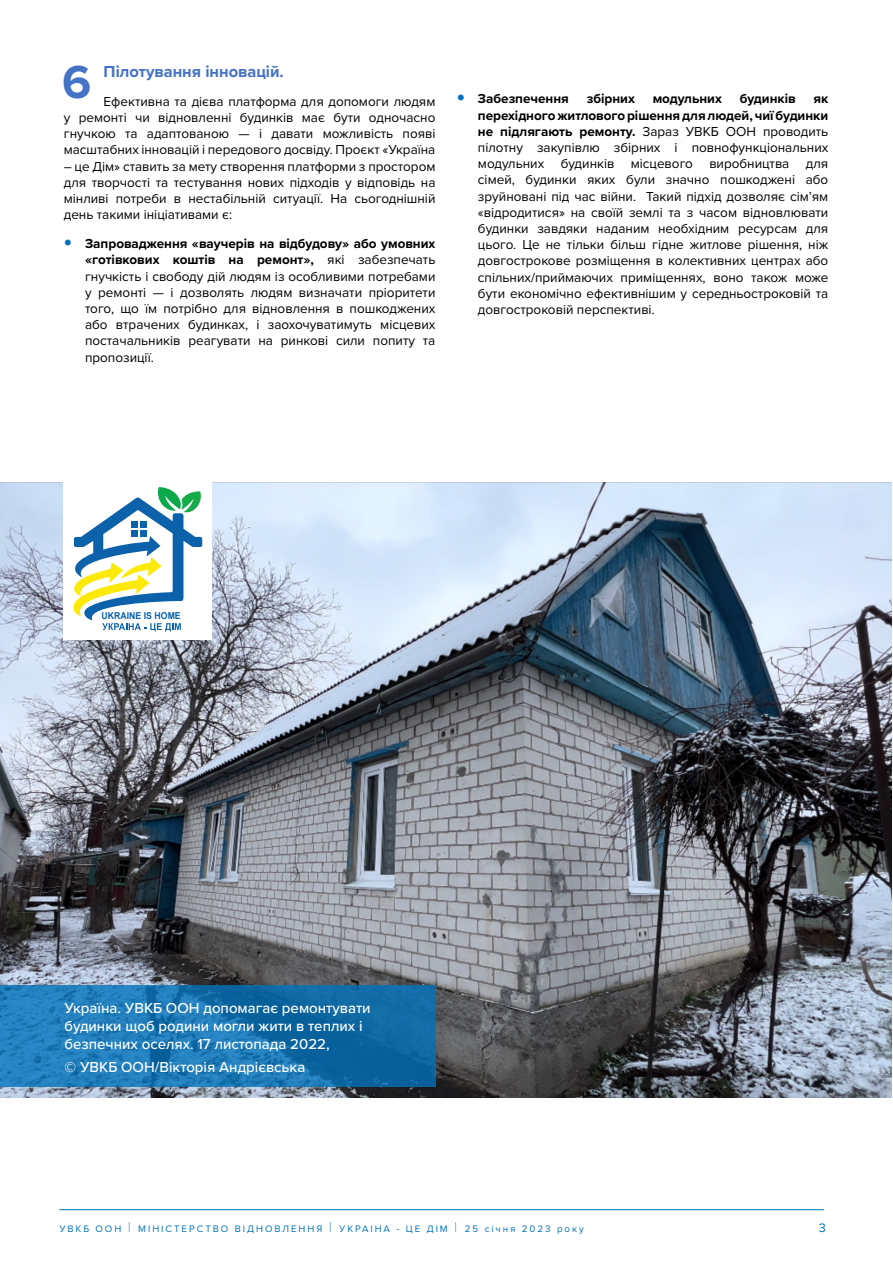
<style>
.page{position:relative;width:893px;height:1263px;background:#fff}
.page>*{position:absolute;margin:0;border:0;box-sizing:border-box;transform-origin:0 0}
.t1{font:700 48px "Proxima Nova";color:#4472c4}
.t2{font:700 16.5px "Proxima Nova";color:#4472c4}
.t3{font:500 15px/18px "Proxima Nova";color:#fff}
.t4{font:13.5px/16.2px "Proxima Nova";color:#000;text-align:justify}
.t5{font:700 13.5px "Proxima Nova";color:#000}
.t6{font:12.75px "Proxima Nova";color:#0072bc}
.t7{font:9.75px "Proxima Nova";letter-spacing:.2em;color:#0072bc}
.t8{font:700 9.45px "Arial";color:#0b62ab;scale:.92 1}
.s1{font-weight:700}
.s2{font-family:"Proxima Nova T";font-weight:100;font-size:15px}
</style>
<div class="page">
<hr style="left:59px;top:1209px;width:765px;height:1px;background:#0072bc">
<img style="left:1px;top:482px;width:891px;height:615px">
<svg style="left:0;top:985px;width:436px;height:102px;background:#1873b0"></svg>
<div style="left:64px;top:481px;width:148px;height:159px;background:#fff"></div>
<svg style="left:73px;top:487px;width:130px;height:144px"></svg>
<h1 class="t1" style="left:62px;top:46px;width:31px">6</h1>
<p class="t2" style="left:104px;top:59px;width:182px">Пілотування інновацій.</p>
<p class="t4" style="left:64px;top:93px;width:373px;text-indent:40px">Ефективна та дієва платформа для допомоги людям у ремонті чи відновленні будинків має бути одночасно гнучкою та адаптованою — і давати можливість появі масштабних інновацій і передового досвіду. Проєкт «Україна</p>
<p class="t4" style="left:64px;top:157px;width:373px">– це Дім» ставить за мету створення платформи з простором для творчості та тестування нових підходів у відповідь на мінливі потреби в нестабільній ситуації. На сьогоднішній день такими ініціативами є:</p>
<p class="t4" style="left:85px;top:235px;width:352px"><span class="s1">Запровадження «ваучерів на відбудову» або умовних «готівкових коштів на ремонт»,</span> які забезпечать гнучкість і свободу дій людям із особливими потребами у ремонті — і дозволять людям визначати пріоритети того, що їм потрібно для відновлення в пошкоджених або втрачених будинках, і заохочуватимуть місцевих постачальників реагувати на ринкові сили попиту та пропозиції.</p>
<p class="t5" style="left:478px;top:89px;width:92px">Забезпечення</p>
<p class="t5" style="left:587px;top:89px;width:50px">збірних</p>
<p class="t5" style="left:653px;top:89px;width:71px">модульних</p>
<p class="t5" style="left:740px;top:89px;width:57px">будинків</p>
<p class="t4" style="left:478px;top:90px;width:352px;text-indent:335px"><span class="s1">як перехідного житлового рішення для людей, чиї будинки не підлягають ремонту.</span> Зараз УВКБ ООН проводить пілотну закупівлю збірних і повнофункціональних модульних будинків місцевого виробництва для сімей, будинки яких були значно пошкоджені або зруйновані під час війни. Такий підхід дозволяє сім’ям «відродитися» на своїй землі та з часом відновлювати будинки завдяки наданим необхідним ресурсам для цього. Це не тільки більш гідне житлове рішення, ніж довгострокове розміщення в колективних центрах або спільних/приймаючих приміщеннях, воно також може бути економічно ефективнішим у середньостроковій та довгостроковій перспективі.</p>
<p class="t8" style="left:102px;top:609px;width:88px">UKRAINE IS HOME</p>
<p class="t3" style="left:65px;top:999px;width:307px">Україна. УВКБ ООН допомагає ремонтувати будинки щоб родини могли жити в теплих і безпечних оселях. 17 листопада 2022,</p>
<p class="t3" style="left:65px;top:1057px;width:242px">© УВКБ ООН/Вікторія Андрієвська</p>
<p class="t7" style="left:59px;top:1221px;width:526px">УВКБ ООН <span class="s2">I</span> МІНІСТЕРСТВО ВІДНОВЛЕННЯ <span class="s2">I</span> УКРАІНА - ЦЕ ДІМ <span class="s2">I</span> 25 січня 2023 року</p>
<p class="t6" style="left:819px;top:1218px;width:9px">3</p>
</div>
